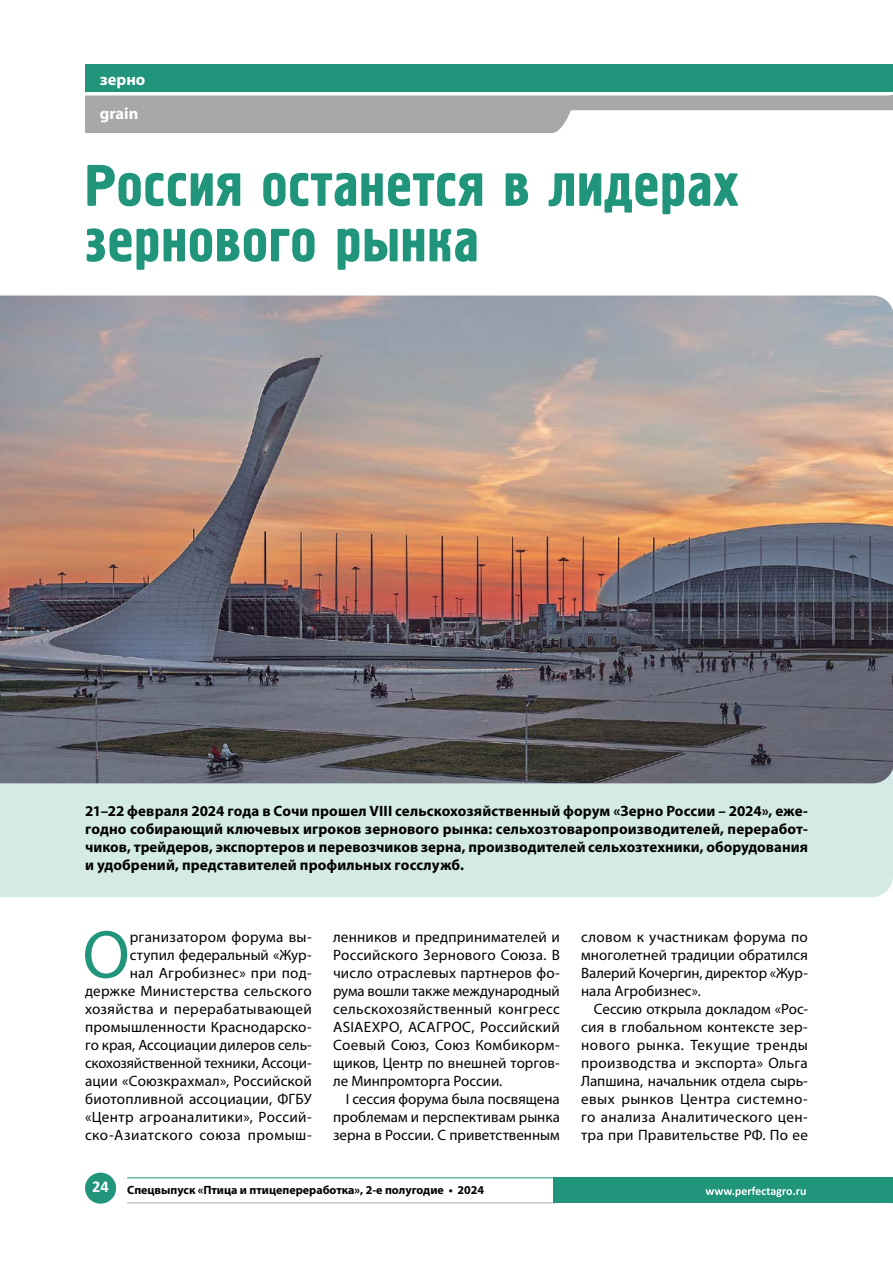
<style>
.page{position:relative;width:893px;height:1263px;background:#fff}
.page>*{position:absolute;margin:0;border:0;box-sizing:border-box;transform-origin:0 0}
.t1{font:68.4px "Myriad Pro";color:#20957c}
.t2{font:58.5px/55.5px "Hermes";letter-spacing:.01em;color:#20957c}
.t3{font:700 16.5px/34px "Myriad Pro";color:#fff}
.t4{font:700 16.5px "Calibri";color:#fff}
.t5{font:15px/18px "Myriad Pro";letter-spacing:.01em;color:#000;text-align:justify}
.t6{font:700 15px/18px "Myriad Pro";letter-spacing:.01em;color:#000;text-align:justify}
.t7{font:700 12px "Myriad Pro";color:#000}
</style>
<div class="page">
<hr style="left:127px;top:1202px;width:428px;height:1px;background:#a8a8a7">
<div style="left:553px;top:1177px;width:340px;height:26px;background:#20957c"></div>
<div style="left:85px;top:1172px;width:31px;height:32px;background:#20957c;border-radius:50%"></div>
<hr style="left:127px;top:1177px;width:429px;height:1px;background:#20957c">
<svg style="left:85px;top:65px;width:808px;height:68px"></svg>
<div style="left:0;top:783px;width:893px;height:114px;background:#d3eae5"></div>
<img style="left:0;top:296px;width:893px;height:487px">
<svg style="left:706px;top:1187px;width:100px;height:10px"></svg>
<p class="t3" style="left:100px;top:62px;width:47px">зерно grain</p>
<h2 class="t2" style="left:85px;top:160px;width:655px">Россия останется в лидерах зернового рынка</h2>
<p class="t6" style="left:85px;top:801px;width:724px">21–22 февраля 2024 года в Сочи прошел VIII сельскохозяйственный форум «Зерно России – 2024», еже&shy;годно собирающий ключевых игроков зернового рынка: сельхозтоваропроизводителей, переработ&shy;чиков, трейдеров, экспортеров и перевозчиков зерна, производителей сельхозтехники, оборудования и удобрений, представителей профильных госслужб.</p>
<h1 class="t1" style="left:83px;top:912px;width:49px">О</h1>
<p class="t5" style="left:85px;top:927px;width:228px;text-align:right">рганизатором форума вы&shy;ступил федеральный «Жур-<br>нал Агробизнес» при под&shy;держке Министерства сельского хозяйства и перерабатывающей промышленности Краснодарско&shy;го края, Ассоциации дилеров сель&shy;скохозяйственной техники, Ассоци&shy;ации «Союзкрахмал», Российской биотопливной ассоциации, ФГБУ «Центр агроаналитики», Россий&shy;ско-Азиатского союза промыш-</p>
<p class="t5" style="left:333px;top:927px;width:228px">ленников и предпринимателей и Российского Зернового Союза. В число отраслевых партнеров фо&shy;рума вошли также международный сельскохозяйственный конгресс ASIAEXPO, АСАГРОС, Российский Соевый Союз, Союз Комбикорм&shy;щиков, Центр по внешней торгов&shy;ле Минпромторга России.</p>
<p class="t5" style="left:333px;top:1089px;width:228px;text-indent:13px">I сессия форума была посвящена проблемам и перспективам рынка зерна в России. С приветственным</p>
<p class="t4" style="left:92px;top:1175px;width:18px">24</p>
<p class="t7" style="left:127px;top:1182px;width:359px">Спецвыпуск «Птица и птицепереработка», 2-е полугодие • 2024</p>
<p class="t5" style="left:581px;top:927px;width:228px">словом к участникам форума по многолетней традиции обратился Валерий Кочергин, директор «Жур&shy;нала Агробизнес».</p>
<p class="t5" style="left:581px;top:999px;width:228px;text-indent:13px">Сессию открыла докладом «Рос&shy;сия в глобальном контексте зер&shy;нового рынка. Текущие тренды производства и экспорта» Ольга Лапшина, начальник отдела сырь&shy;евых рынков Центра системно&shy;го анализа Аналитического цен&shy;тра при Правительстве РФ. По ее</p>
</div>
